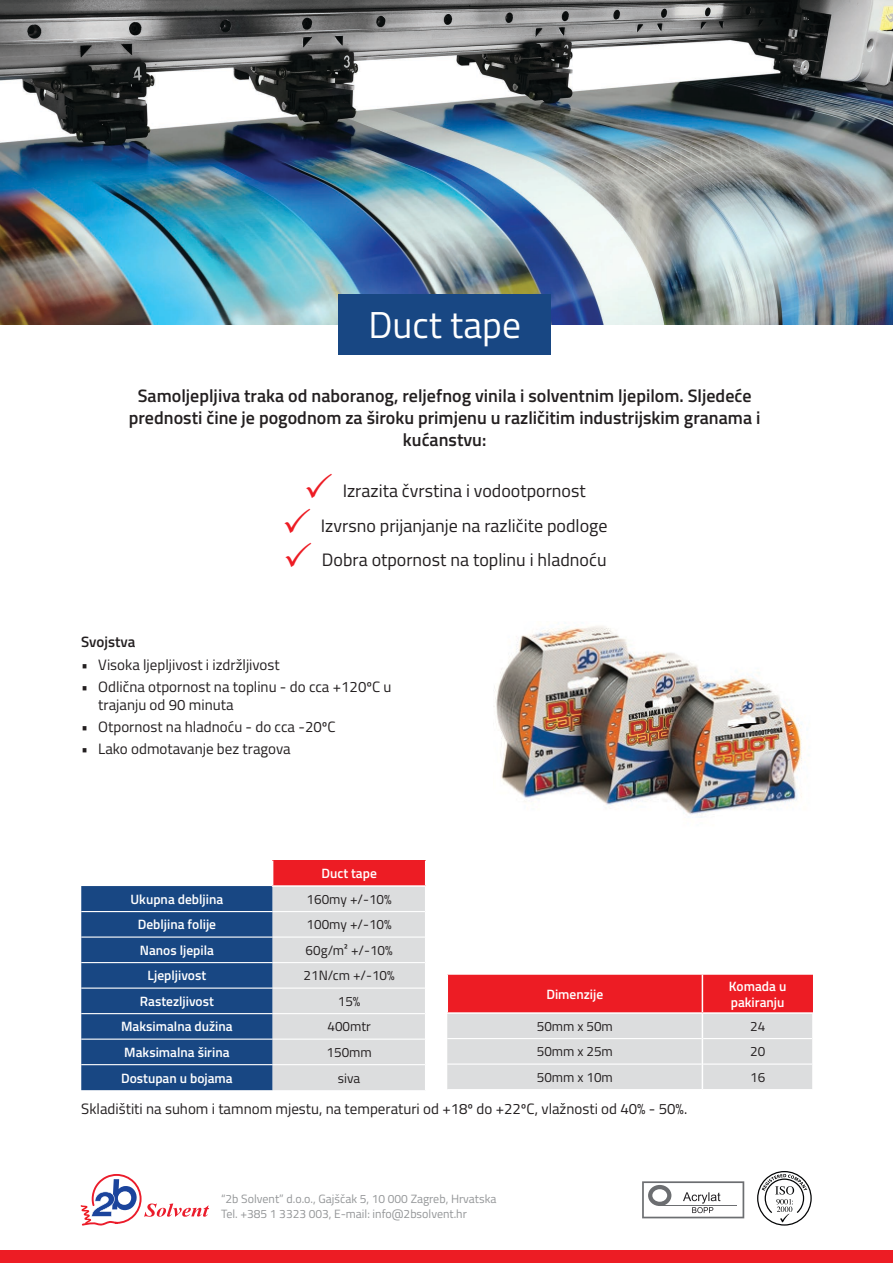
<style>
.page{position:relative;width:893px;height:1263px;background:#fff}
.page>*{position:absolute;margin:0;border:0;box-sizing:border-box;transform-origin:0 0}
.t1{font:37.5px "Titillium";color:#fff}
.t2{font:600 18px/21.6px "Titillium";color:#231f20;text-align:center}
.t3{font:18px/34.8px "Titillium";color:#231f20;text-align:center}
.t4{font:15px/18px "Titillium";color:#231f20}
.t5{font:600 15px "Titillium";color:#231f20}
.t6{font:600 13.5px/16.2px "Titillium";color:#fff}
.t7{font:13.5px "Titillium";color:#231f20}
.t8{font:12px/14.4px "Titillium";color:#949698}
</style>
<div class="page">
<img style="left:0;top:0;width:893px;height:324px">
<div style="left:338px;top:294px;width:213px;height:60px;background:#184783"></div>
<img style="left:494px;top:626px;width:311px;height:191px">
<svg style="left:81px;top:860px;width:345px;height:230px;background:#8390ad"></svg>
<hr style="left:272px;top:885px;width:154px;height:2px;background:#fff">
<div style="left:0;top:1250px;width:893px;height:13px;background:#ed1c24"></div>
<svg style="left:757px;top:1171px;width:55px;height:54px"></svg>
<svg style="left:642px;top:1181px;width:102px;height:37px"></svg>
<svg style="left:447px;top:975px;width:366px;height:114px;background:#e29ea1"></svg>
<hr style="left:812px;top:1064px;width:2px;height:25px;background:#fff">
<hr style="left:446px;top:1012px;width:256px;height:2px;background:#fff">
<hr style="left:702px;top:1012px;width:112px;height:2px;background:#fff">
<svg style="left:80px;top:1174px;width:129px;height:52px"></svg>
<h1 class="t1" style="left:368px;top:298px;width:154px">Duct tape</h1>
<p class="t2" style="left:129px;top:384px;width:633px">Samoljepljiva traka od naboranog, reljefnog vinila i solventnim ljepilom. Sljedeće prednosti čine je pogodnom za široku primjenu u različitim industrijskim granama i kućanstvu:</p>
<p class="t3" style="left:321px;top:472px;width:288px">Izrazita čvrstina i vodootpornost<br>Izvrsno prijanjanje na različite podloge<br>Dobra otpornost na toplinu i hladnoću</p>
<p class="t5" style="left:81px;top:631px;width:56px">Svojstva</p>
<p class="t4" style="left:81px;top:654px;width:200px">• Visoka ljepljivost i izdržljivost</p>
<p class="t4" style="left:98px;top:677px;width:295px;text-indent:-17px">• Odlična otpornost na toplinu - do cca +120ºC u trajanju od 90 minuta</p>
<p class="t4" style="left:81px;top:717px;width:256px">• Otpornost na hladnoću - do cca -20ºC</p>
<p class="t4" style="left:81px;top:739px;width:211px">• Lako odmotavanje bez tragova</p>
<p class="t6" style="left:321px;top:865px;width:57px">Duct tape</p>
<p class="t6" style="left:131px;top:890px;width:94px">Ukupna debljina</p>
<p class="t7" style="left:307px;top:889px;width:87px">160my +/-10%</p>
<p class="t6" style="left:138px;top:916px;width:80px">Debljina folije</p>
<p class="t7" style="left:307px;top:915px;width:87px">100my +/-10%</p>
<p class="t6" style="left:140px;top:941px;width:76px">Nanos ljepila</p>
<p class="t7" style="left:306px;top:940px;width:89px">60g/m² +/-10%</p>
<p class="t6" style="left:148px;top:967px;width:60px">Ljepljivost</p>
<p class="t7" style="left:304px;top:966px;width:93px">21N/cm +/-10%</p>
<p class="t6" style="left:140px;top:992px;width:76px">Rastezljivost</p>
<p class="t7" style="left:338px;top:991px;width:24px">15%</p>
<p class="t6" style="left:121px;top:1018px;width:113px">Maksimalna dužina</p>
<p class="t7" style="left:327px;top:1017px;width:45px">400mtr</p>
<p class="t6" style="left:124px;top:1043px;width:107px">Maksimalna širina</p>
<p class="t7" style="left:327px;top:1042px;width:47px">150mm</p>
<p class="t6" style="left:121px;top:1069px;width:113px">Dostupan u bojama</p>
<p class="t7" style="left:338px;top:1068px;width:24px">siva</p>
<p class="t6" style="left:546px;top:985px;width:58px">Dimenzije</p>
<p class="t6" style="left:729px;top:977px;width:59px">Komada u pakiranju</p>
<p class="t7" style="left:537px;top:1016px;width:78px">50mm x 50m</p>
<p class="t7" style="left:750px;top:1016px;width:17px">24</p>
<p class="t7" style="left:537px;top:1042px;width:78px">50mm x 25m</p>
<p class="t7" style="left:750px;top:1042px;width:17px">20</p>
<p class="t7" style="left:537px;top:1067px;width:78px">50mm x 10m</p>
<p class="t7" style="left:750px;top:1067px;width:17px">16</p>
<p class="t4" style="left:81px;top:1099px;width:607px">Skladištiti na suhom i tamnom mjestu, na temperaturi od +18º do +22ºC, vlažnosti od 40% - 50%.</p>
<p class="t8" style="left:221px;top:1191px;width:277px">“2b Solvent” d.o.o., Gajščak 5, 10 000 Zagreb, Hrvatska<br>Tel. +385 1 3323 003, E-mail: info@2bsolvent.hr</p>
</div>
